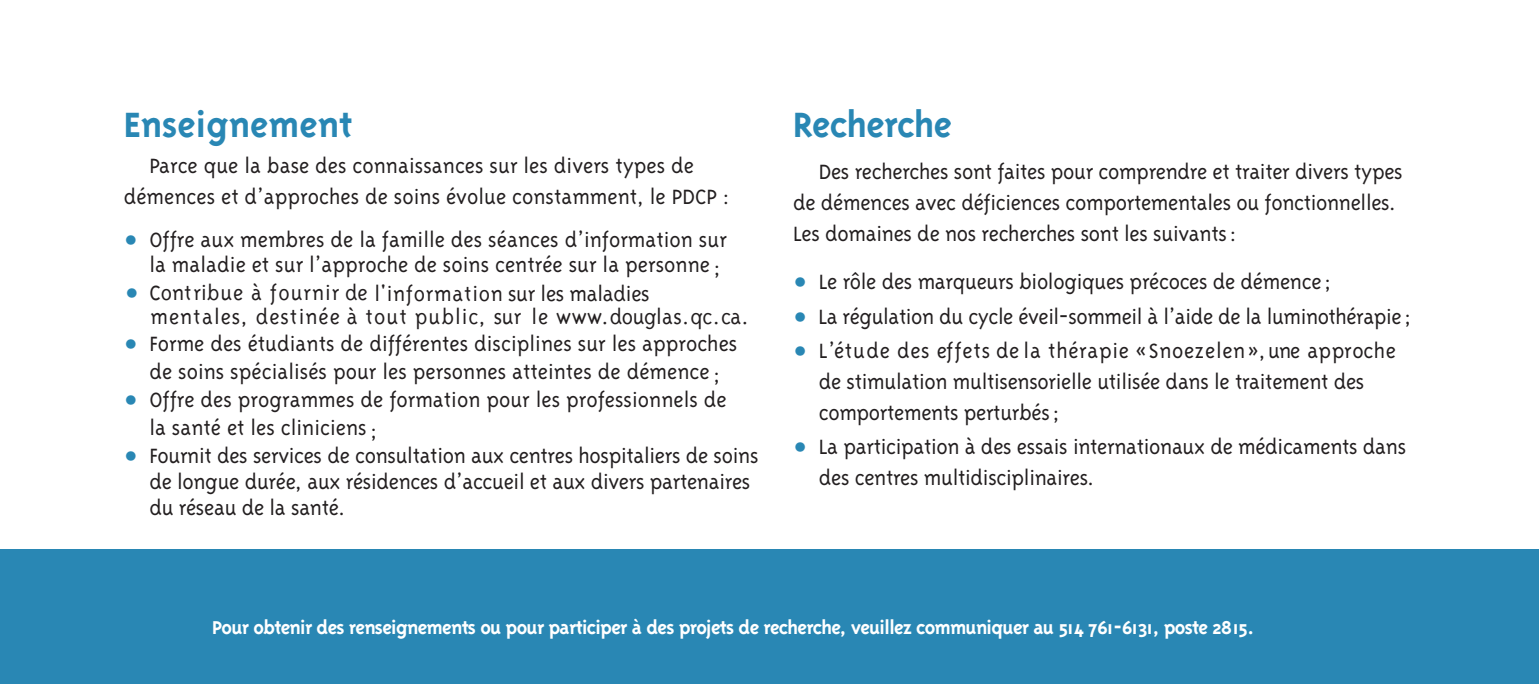
<style>
.page{position:relative;width:1539px;height:684px;background:#fff}
.page>*{position:absolute;margin:0;border:0;box-sizing:border-box;transform-origin:0 0}
.t1{font:300 47.5px "Triplex";color:#2987b4}
.t2{font:700 40.25px "Triplex";color:#2987b4}
.t3{font:300 23.75px/30.8px "Triplex";letter-spacing:-.015em;color:#231f20}
.t4{font:23.75px "Triplex Light Lining";letter-spacing:.025em;color:#231f20}
.t5{font:300 23.75px "Triplex";letter-spacing:.025em;color:#231f20}
.t6{font:700 21.25px "Triplex";letter-spacing:-.035em;color:#fff}
.s1{font-size:47.5px;color:#2987b4}
</style>
<div class="page">
<div style="left:0;top:549px;width:1539px;height:135px;background:#2987b4"></div>
<h2 class="t2" style="left:124px;top:109px;width:230px">Enseignement</h2>
<p class="t3" style="left:124px;top:152px;width:607px;text-align:center">Parce que la base des connaissances sur les divers types de démences et d’approches de soins évolue constamment, le PDCP :</p>
<p class="t3" style="left:124px;top:229px;width:605px;line-height:24.2px;text-align:right"><span class="s1">•</span> Offre aux membres de la famille des séances d’information sur la maladie et sur l’approche de soins centrée sur la personne ;</p>
<h1 class="t1" style="left:125px;top:278px;width:16px">•</h1>
<p class="t4" style="left:149px;top:281px;width:502px">Contribue à fournir de l'information sur les maladies</p>
<p class="t4" style="left:150px;top:304px;width:600px">mentales, destinée à tout public, sur le www.douglas.qc.ca.</p>
<p class="t3" style="left:124px;top:332px;width:615px;line-height:27.5px;text-align:center"><span class="s1">•</span> Forme des étudiants de différentes disciplines sur les approches de soins spécialisés pour les personnes atteintes de démence ;</p>
<p class="t3" style="left:149px;top:388px;width:579px;line-height:27.5px;text-indent:-26px"><span class="s1">•</span> Offre des programmes de formation pour les professionnels de la santé et les cliniciens ;</p>
<p class="t3" style="left:149px;top:445px;width:611px;line-height:25.5px;text-indent:-26px"><span class="s1">•</span> Fournit des services de consultation aux centres hospitaliers de soins de longue durée, aux résidences d’accueil et aux divers partenaires du réseau de la santé.</p>
<h2 class="t2" style="left:793px;top:109px;width:160px">Recherche</h2>
<p class="t3" style="left:793px;top:158px;width:611px;text-indent:26px">Des recherches sont faites pour comprendre et traiter divers types de démences avec déficiences comportementales ou fonctionnelles.<br>Les domaines de nos recherches sont les suivants :</p>
<p class="t3" style="left:793px;top:268px;width:540px"><span class="s1">•</span> Le rôle des marqueurs biologiques précoces de démence ;</p>
<p class="t3" style="left:793px;top:303px;width:620px"><span class="s1">•</span> La régulation du cycle éveil-sommeil à l’aide de la luminothérapie ;</p>
<p class="t3" style="left:819px;top:368px;width:547px;text-indent:-26px"><sup>•</sup> de stimulation multisensorielle utilisée dans le traitement des comportements perturbés ;</p>
<p class="t3" style="left:819px;top:433px;width:589px;text-indent:-26px"><span class="s1">•</span> La participation à des essais internationaux de médicaments dans des centres multidisciplinaires.</p>
<p class="t5" style="left:819px;top:341px;width:579px">L’étude des effets de la thérapie « Snoezelen », une approche</p>
<p class="t6" style="left:212px;top:619px;width:1043px">Pour obtenir des renseignements ou pour participer à des projets de recherche, veuillez communiquer au 514 761-6131, poste 2815.</p>
</div>
